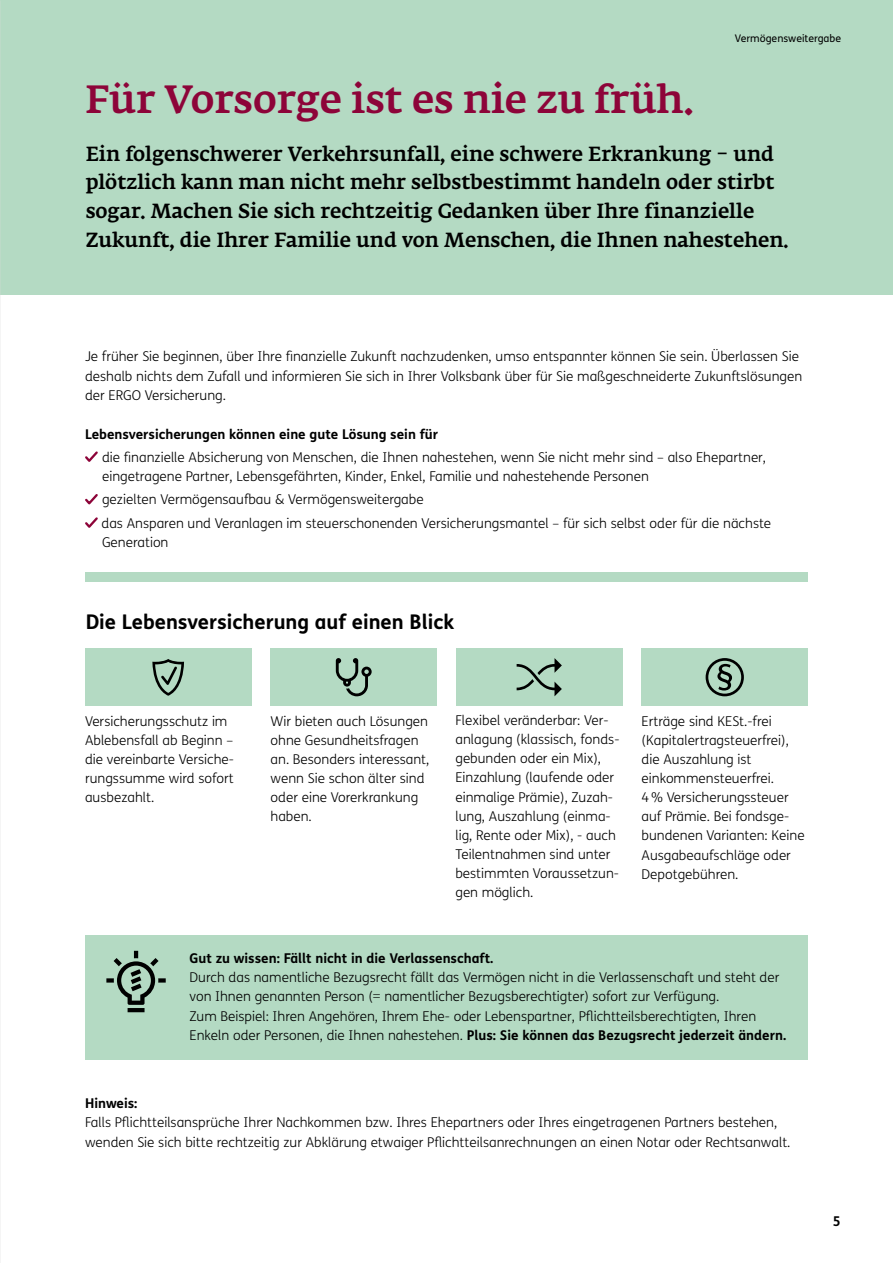
<style>
.page{position:relative;width:893px;height:1263px;background:#fff}
.page>*{position:absolute;margin:0;border:0;box-sizing:border-box;transform-origin:0 0}
.t1{font:500 39px "Fedra Serif A Pro";color:#8d0439}
.t2{font:500 20.25px/28.7px "Fedra Serif A Pro";color:#000}
.t3{font:700 20.25px "FS Me";color:#000}
.t4{font:300 13.5px/19.2px "FS Me";color:#000}
.t5{font:700 13.5px "FS Me";color:#000}
.t6{font:10.5px "FS Me";color:#000}
.s1{font-weight:700}
</style>
<div class="page">
<div style="left:0;top:0;width:893px;height:294px;background:#b4dac3"></div>
<svg style="left:85px;top:451px;width:13px;height:11px"></svg>
<svg style="left:85px;top:494px;width:13px;height:11px"></svg>
<svg style="left:85px;top:517px;width:13px;height:11px"></svg>
<div style="left:85px;top:648px;width:166px;height:58px;background:#b4dac3"></div>
<svg style="left:152px;top:659px;width:32px;height:37px"></svg>
<div style="left:456px;top:648px;width:166px;height:58px;background:#b4dac3"></div>
<div style="left:271px;top:648px;width:166px;height:58px;background:#b4dac3"></div>
<div style="left:642px;top:648px;width:166px;height:58px;background:#b4dac3"></div>
<svg style="left:517px;top:658px;width:45px;height:38px"></svg>
<svg style="left:336px;top:658px;width:36px;height:38px"></svg>
<svg style="left:706px;top:658px;width:38px;height:38px"></svg>
<div style="left:85px;top:572px;width:723px;height:9px;background:#b4dac3"></div>
<div style="left:85px;top:935px;width:723px;height:125px;background:#b4dac3"></div>
<svg style="left:106px;top:951px;width:60px;height:61px"></svg>
<p class="t6" style="left:735px;top:31px;width:108px">Vermögensweitergabe</p>
<h1 class="t1" style="left:85px;top:76px;width:610px">Für Vorsorge ist es nie zu früh.</h1>
<p class="t2" style="left:86px;top:139px;width:704px">Ein folgenschwerer Verkehrsunfall, eine schwere Erkrankung – und plötzlich kann man nicht mehr selbstbestimmt handeln oder stirbt sogar. Machen Sie sich rechtzeitig Gedanken über Ihre finanzielle Zukunft, die Ihrer Familie und von Menschen, die Ihnen nahestehen.</p>
<p class="t4" style="left:85px;top:347px;width:719px">Je früher Sie beginnen, über Ihre finanzielle Zukunft nachzudenken, umso entspannter können Sie sein. Überlassen Sie deshalb nichts dem Zufall und informieren Sie sich in Ihrer Volksbank über für Sie maßgeschneiderte Zukunftslösungen der ERGO Versicherung.</p>
<p class="t5" style="left:85px;top:423px;width:355px">Lebensversicherungen können eine gute Lösung sein für</p>
<p class="t4" style="left:102px;top:447px;width:666px">die finanzielle Absicherung von Menschen, die Ihnen nahestehen, wenn Sie nicht mehr sind – also Ehepartner, eingetragene Partner, Lebensgefährten, Kinder, Enkel, Familie und nahestehende Personen</p>
<p class="t4" style="left:102px;top:488px;width:671px;line-height:23.4px">gezielten Vermögensaufbau &amp; Vermögensweitergabe<br>das Ansparen und Veranlagen im steuerschonenden Versicherungsmantel – für sich selbst oder für die nächste</p>
<p class="t4" style="left:102px;top:532px;width:68px">Generation</p>
<h2 class="t3" style="left:86px;top:606px;width:370px">Die Lebensversicherung auf einen Blick</h2>
<p class="t4" style="left:85px;top:711px;width:150px">Versicherungsschutz im<br>Ablebensfall ab Beginn – die vereinbarte Versiche&shy;rungssumme wird sofort ausbezahlt.</p>
<p class="t4" style="left:455px;top:710px;width:166px">Flexibel veränderbar: Ver&shy;anlagung (klassisch, fonds&shy;gebunden oder ein Mix),<br>Einzahlung (laufende oder einmalige Prämie), Zuzah&shy;lung, Auszahlung (einma&shy;lig, Rente oder Mix), - auch<br>Teilentnahmen sind unter bestimmten Voraussetzun&shy;gen möglich.</p>
<p class="t4" style="left:271px;top:711px;width:160px">Wir bieten auch Lösungen ohne Gesundheitsfragen an. Besonders interessant, wenn Sie schon älter sind oder eine Vorerkrankung haben.</p>
<p class="t4" style="left:642px;top:711px;width:165px">Erträge sind KESt.-frei (Kapitalertragsteuerfrei), die Auszahlung ist einkommensteuerfrei.<br>4% Versicherungssteuer auf Prämie. Bei fondsge&shy;bundenen Varianten: Keine<br>Ausgabeaufschläge oder<br>Depotgebühren.</p>
<p class="t5" style="left:190px;top:948px;width:305px">Gut zu wissen: Fällt nicht in die Verlassenschaft.</p>
<p class="t4" style="left:190px;top:967px;width:598px">Durch das namentliche Bezugsrecht fällt das Vermögen nicht in die Verlassenschaft und steht der von Ihnen genannten Person (= namentlicher Bezugsberechtigter) sofort zur Verfügung.<br>Zum Beispiel: Ihren Angehören, Ihrem Ehe- oder Lebenspartner, Pflichtteilsberechtigten, Ihren Enkeln oder Personen, die Ihnen nahestehen. <span class="s1">Plus: Sie können das Bezugsrecht jederzeit ändern.</span></p>
<p class="t5" style="left:85px;top:1093px;width:54px">Hinweis:</p>
<p class="t4" style="left:85px;top:1113px;width:707px">Falls Pflichtteilsansprüche Ihrer Nachkommen bzw. Ihres Ehepartners oder Ihres eingetragenen Partners bestehen, wenden Sie sich bitte rechtzeitig zur Abklärung etwaiger Pflichtteilsanrechnungen an einen Notar oder Rechtsanwalt.</p>
<p class="t5" style="left:833px;top:1211px;width:9px">5</p>
</div>
